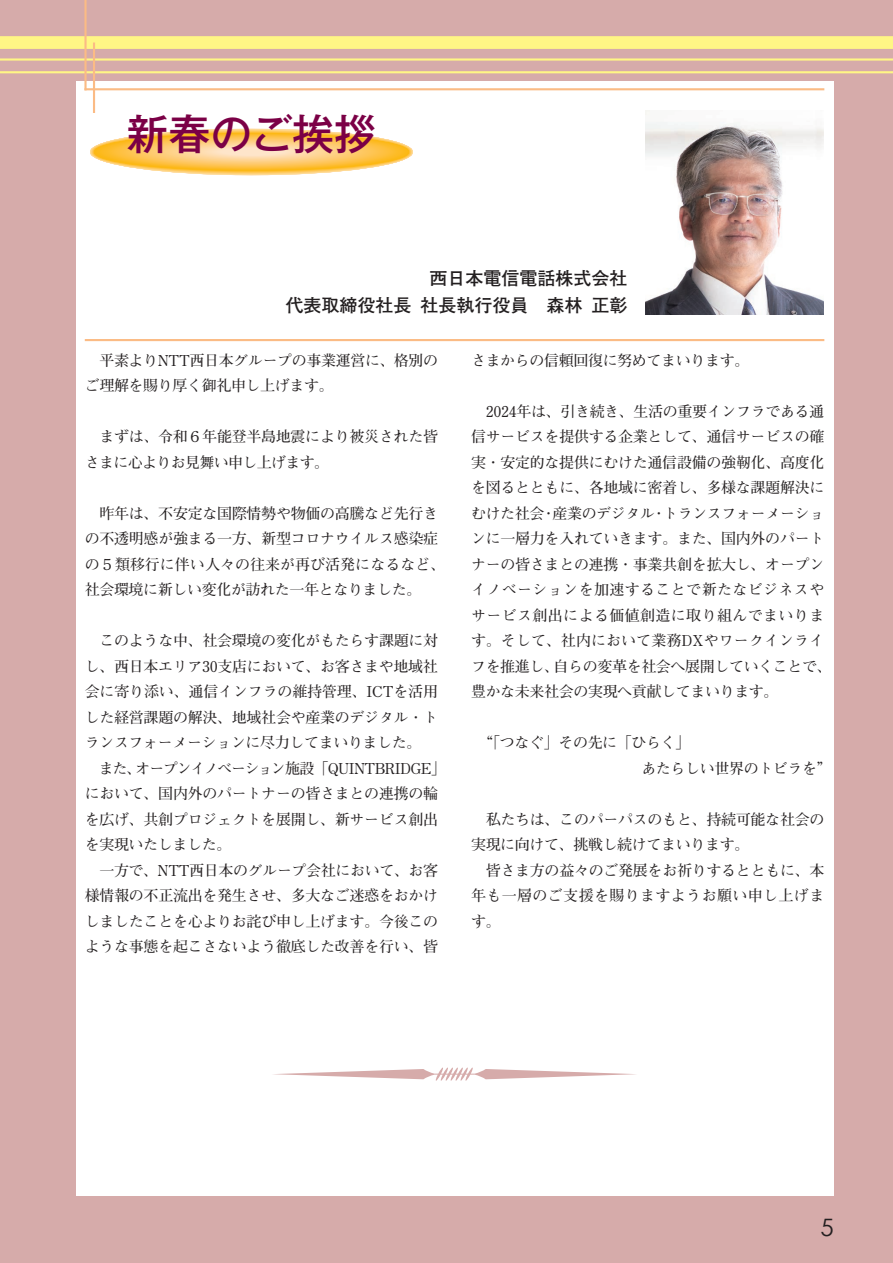
<style>
.page{position:relative;width:893px;height:1263px;background:#d6abaa}
.page>*{position:absolute;margin:0;border:0;box-sizing:border-box;transform-origin:0 0}
.t1{font:500 42px "Gothic MB101 Pr 5";color:#7b0046}
.t2{font:24px "Century Gothic";color:#231f20}
.t3{font:700 18px/27px "Futo Go B101 Pr 6 N";color:#231f20;text-align:right}
.t4{font:700 15px/25.5px "Futo Min A101 Pr 6 N";letter-spacing:-.02em;color:#231f20}
</style>
<div class="page">
<div style="left:76px;top:81px;width:757px;height:1115px;background:#fff"></div>
<div style="left:0;top:36px;width:893px;height:13px;background:#fff685"></div>
<hr style="left:0;top:58px;width:893px;height:3px;background:#fff685">
<hr style="left:0;top:71px;width:893px;height:2px;background:#fff685">
<hr style="left:84px;top:88px;width:740px;height:2px;background:#fbbb85">
<hr style="left:84px;top:0;width:3px;height:90px;background:#fbbb85">
<hr style="left:93px;top:43px;width:2px;height:93px;background:#fbbb85">
<hr style="left:85px;top:339px;width:739px;height:2px;background:#fbbb85">
<img style="left:645px;top:110px;width:179px;height:204px">
<svg style="left:273px;top:1067px;width:363px;height:14px"></svg>
<div style="left:90px;top:113px;width:410px;height:62px;background:#fff"></div>
<svg style="left:92px;top:130px;width:319px;height:44px"></svg>
<svg style="left:93px;top:131px;width:317px;height:42px"></svg>
<svg style="left:94px;top:132px;width:315px;height:39px"></svg>
<div style="left:95px;top:133px;width:313px;height:38px;background:#fcb91a;border-radius:50%"></div>
<div style="left:97px;top:133px;width:311px;height:37px;background:#fcb917;border-radius:50%"></div>
<div style="left:100px;top:134px;width:305px;height:36px;background:#fcba1d;border-radius:50%"></div>
<div style="left:105px;top:134px;width:294px;height:35px;background:#fdbc25;border-radius:50%"></div>
<div style="left:108px;top:135px;width:288px;height:34px;background:#fdbd2c;border-radius:50%"></div>
<div style="left:114px;top:135px;width:276px;height:33px;background:#febf37;border-radius:50%"></div>
<div style="left:117px;top:136px;width:270px;height:32px;background:#fec03d;border-radius:50%"></div>
<div style="left:122px;top:136px;width:260px;height:31px;background:#fec146;border-radius:50%"></div>
<div style="left:125px;top:137px;width:254px;height:30px;background:#fec34b;border-radius:50%"></div>
<div style="left:130px;top:137px;width:244px;height:29px;background:#fec553;border-radius:50%"></div>
<div style="left:134px;top:138px;width:236px;height:28px;background:#fec659;border-radius:50%"></div>
<div style="left:139px;top:138px;width:226px;height:27px;background:#fec75f;border-radius:50%"></div>
<div style="left:143px;top:139px;width:219px;height:26px;background:#fec965;border-radius:50%"></div>
<div style="left:148px;top:139px;width:209px;height:25px;background:#feca6c;border-radius:50%"></div>
<div style="left:151px;top:140px;width:202px;height:24px;background:#fecb71;border-radius:50%"></div>
<div style="left:156px;top:140px;width:192px;height:23px;background:#fecd78;border-radius:50%"></div>
<div style="left:160px;top:141px;width:184px;height:22px;background:#fece7c;border-radius:50%"></div>
<div style="left:165px;top:141px;width:174px;height:21px;background:#fed183;border-radius:50%"></div>
<div style="left:173px;top:142px;width:158px;height:19px;background:#fed38d;border-radius:50%"></div>
<div style="left:176px;top:143px;width:152px;height:18px;background:#fed491;border-radius:50%"></div>
<div style="left:182px;top:143px;width:140px;height:17px;background:#fed698;border-radius:50%"></div>
<div style="left:185px;top:144px;width:134px;height:16px;background:#fed79c;border-radius:50%"></div>
<div style="left:186px;top:144px;width:132px;height:15px;background:#fed79d;border-radius:50%"></div>
<div style="left:189px;top:144px;width:126px;height:15px;background:#fed9a1;border-radius:50%"></div>
<div style="left:192px;top:145px;width:120px;height:14px;background:#fedaa5;border-radius:50%"></div>
<div style="left:196px;top:145px;width:113px;height:13px;background:#fedba9;border-radius:50%"></div>
<div style="left:196px;top:145px;width:112px;height:13px;background:#fedcaa;border-radius:50%"></div>
<div style="left:199px;top:146px;width:106px;height:12px;background:#feddae;border-radius:50%"></div>
<div style="left:202px;top:146px;width:100px;height:12px;background:#fedeb2;border-radius:50%"></div>
<div style="left:203px;top:146px;width:98px;height:11px;background:#fedeb3;border-radius:50%"></div>
<div style="left:204px;top:146px;width:97px;height:11px;background:#fedeb3;border-radius:50%"></div>
<div style="left:206px;top:146px;width:92px;height:11px;background:#fedfb7;border-radius:50%"></div>
<div style="left:209px;top:147px;width:86px;height:10px;background:#fee1bb;border-radius:50%"></div>
<div style="left:212px;top:147px;width:80px;height:9px;background:#fee2bf;border-radius:50%"></div>
<div style="left:215px;top:147px;width:74px;height:9px;background:#fee3c3;border-radius:50%"></div>
<div style="left:218px;top:148px;width:68px;height:8px;background:#fee4c7;border-radius:50%"></div>
<h1 class="t1" style="left:127px;top:99px;width:251px">新春のご挨拶</h1>
<p class="t3" style="left:267px;top:264px;width:361px">西日本電信電話株式会社<br>　代表取締役社長 社長執行役員　森林 正彰</p>
<p class="t4" style="left:85px;top:347px;width:355px">　平素よりNTT西日本グループの事業運営に、格別のご理解を賜り厚く御礼申し上げます。</p>
<p class="t4" style="left:85px;top:423px;width:355px">　まずは、令和６年能登半島地震により被災された皆さまに心よりお見舞い申し上げます。</p>
<p class="t4" style="left:85px;top:500px;width:362px">　昨年は、不安定な国際情勢や物価の高騰など先行きの不透明感が強まる一方、新型コロナウイルス感染症の５類移行に伴い人々の往来が再び活発になるなど、社会環境に新しい変化が訪れた一年となりました。</p>
<p class="t4" style="left:85px;top:627px;width:363px">　このような中、社会環境の変化がもたらす課題に対し、西日本エリア30支店において、お客さまや地域社会に寄り添い、通信インフラの維持管理、ICTを活用した経営課題の解決、地域社会や産業のデジタル・トランスフォーメーションに尽力してまいりました。<br>　また、オープンイノベーション施設「QUINTBRIDGE」において、国内外のパートナーの皆さまとの連携の輪を広げ、共創プロジェクトを展開し、新サービス創出を実現いたしました。<br>　一方で、NTT西日本のグループ会社において、お客様情報の不正流出を発生させ、多大なご迷惑をおかけしましたことを心よりお詫び申し上げます。今後このような事態を起こさないよう徹底した改善を行い、皆</p>
<p class="t4" style="left:471px;top:347px;width:280px">さまからの信頼回復に努めてまいります。</p>
<p class="t4" style="left:471px;top:398px;width:362px">　2024年は、引き続き、生活の重要インフラである通信サービスを提供する企業として、通信サービスの確実・安定的な提供にむけた通信設備の強靭化、高度化を図るとともに、各地域に密着し、多様な課題解決にむけた社会・産業のデジタル・トランスフォーメーションに一層力を入れていきます。また、国内外のパートナーの皆さまとの連携・事業共創を拡大し、オープンイノベーションを加速することで新たなビジネスやサービス創出による価値創造に取り組んでまいります。そして、社内において業務DXやワークインライフを推進し、自らの変革を社会へ展開していくことで、豊かな未来社会の実現へ貢献してまいります。</p>
<p class="t4" style="left:641px;top:729px;width:192px;text-indent:-170px">　“「つなぐ」その先に「ひらく」<br>あたらしい世界のトビラを”</p>
<p class="t4" style="left:471px;top:806px;width:355px">　私たちは、このパーパスのもと、持続可能な社会の実現に向けて、挑戦し続けてまいります。<br>　皆さま方の益々のご発展をお祈りするとともに、本年も一層のご支援を賜りますようお願い申し上げます。</p>
<h2 class="t2" style="left:820px;top:1210px;width:15px">5</h2>
</div>
